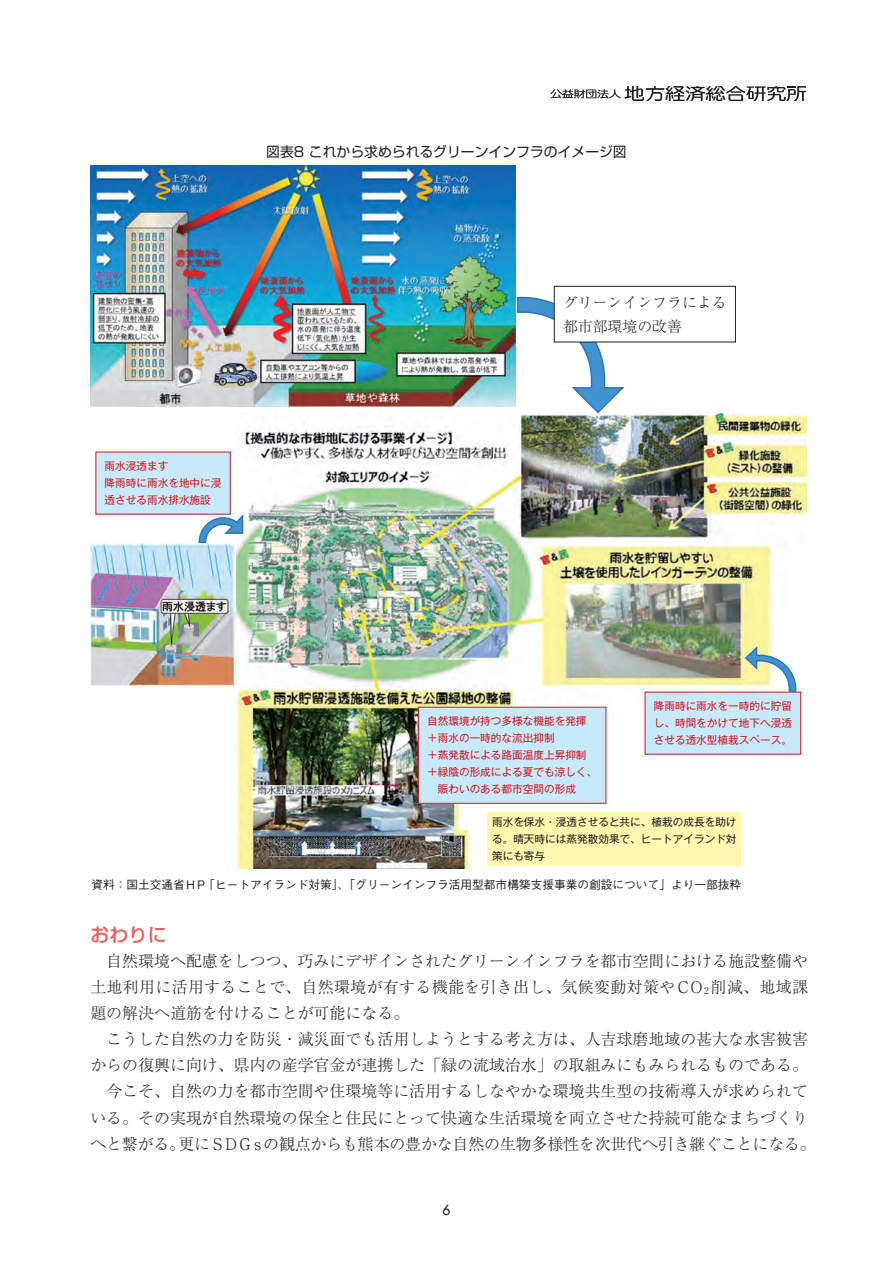
<style>
.page{position:relative;width:893px;height:1263px;background:#fff}
.page>*{position:absolute;margin:0;border:0;box-sizing:border-box;transform-origin:0 0}
.t1{font:500 19.2px "Shin Go Pro";color:#f05a5e}
.t2{font:300 15.9px/26.1px "Ryumin Pro";color:#231f20}
.t3{font:300 14.85px/23.4px "Ryumin Pro";color:#231f20}
.t4{font:13.8px "Shin Go Pro";color:#231f20}
.t5{font:500 13.8px "Futura Std";color:#231f20}
.t6{font:500 11.7px "Gothic BBB Pro";color:#231f20}
.t7{font:10.65px/17px "Gothic MB101 Pro";color:#d7171f}
.t8{font:10.65px/17px "Gothic MB101 Pro";color:#231f20;text-align:justify}
.s1{font-size:9.3px}
</style>
<div class="page">
<svg style="left:550px;top:86px;width:256px;height:15px"></svg>
<img style="left:90px;top:166px;width:426px;height:240px">
<img style="left:236px;top:412px;width:571px;height:456px">
<img style="left:91px;top:543px;width:145px;height:142px">
<svg style="left:516px;top:296px;width:110px;height:119px"></svg>
<div style="left:554px;top:286px;width:181px;height:56px;background:#fff"></div>
<div style="left:554px;top:286px;width:182px;height:56px;border:1px solid #231f20"></div>
<div style="left:96px;top:452px;width:134px;height:62px;background:#c6eafa"></div>
<div style="left:645px;top:692px;width:156px;height:62px;background:#c6eafa"></div>
<div style="left:418px;top:707px;width:188px;height:96px;background:#c6eafa"></div>
<svg style="left:198px;top:512px;width:46px;height:32px"></svg>
<svg style="left:744px;top:644px;width:53px;height:49px"></svg>
<div style="left:488px;top:812px;width:253px;height:53px;background:#fff8ae"></div>
<p class="t4" style="left:266px;top:140px;width:362px">図表8 これから求められるグリーンインフラのイメージ図</p>
<p class="t7" style="left:105px;top:456px;width:118px">雨水浸透ます<br>降雨時に雨水を地中に浸透させる雨水排水施設</p>
<p class="t3" style="left:563px;top:290px;width:165px">グリーンインフラによる都市部環境の改善</p>
<p class="t7" style="left:654px;top:696px;width:140px;text-align:justify">降雨時に雨水を一時的に貯留し、時間をかけて地下へ浸透させる透水型植栽スペース。</p>
<p class="t7" style="left:427px;top:711px;width:172px">自然環境が持つ多様な機能を発揮＋雨水の一時的な流出抑制<br>＋蒸発散による路面温度上昇抑制＋緑陰の形成による夏でも涼しく、　賑わいのある都市空間の形成</p>
<p class="t8" style="left:492px;top:812px;width:246px">雨水を保水・浸透させると共に、植栽の成長を助ける。晴天時には蒸発散効果で、ヒートアイランド対策にも寄与</p>
<p class="t6" style="left:91px;top:875px;width:651px">資料：国土交通省ＨＰ「ヒートアイランド対策」、「グリーンインフラ活用型都市構築支援事業の創設について」より一部抜粋</p>
<p class="t1" style="left:90px;top:919px;width:78px">おわりに</p>
<p class="t2" style="left:90px;top:947px;width:727px">　自然環境へ配慮をしつつ、巧みにデザインされたグリーンインフラを都市空間における施設整備や土地利用に活用することで、自然環境が有する機能を引き出し、気候変動対策やＣO<span class="s1">₂</span>削減、地域課題の解決へ道筋を付けることが可能になる。　<br>　こうした自然の力を防災・減災面でも活用しようとする考え方は、人吉球磨地域の甚大な水害被害からの復興に向け、県内の産学官金が連携した「緑の流域治水」の取組みにもみられるものである。　今こそ、自然の力を都市空間や住環境等に活用するしなやかな環境共生型の技術導入が求められている。その実現が自然環境の保全と住民にとって快適な生活環境を両立させた持続可能なまちづくりへと繋がる。更にＳＤＧｓの観点からも熊本の豊かな自然の生物多様性を次世代へ引き継ぐことになる。</p>
<p class="t5" style="left:442px;top:1201px;width:9px">6</p>
</div>
